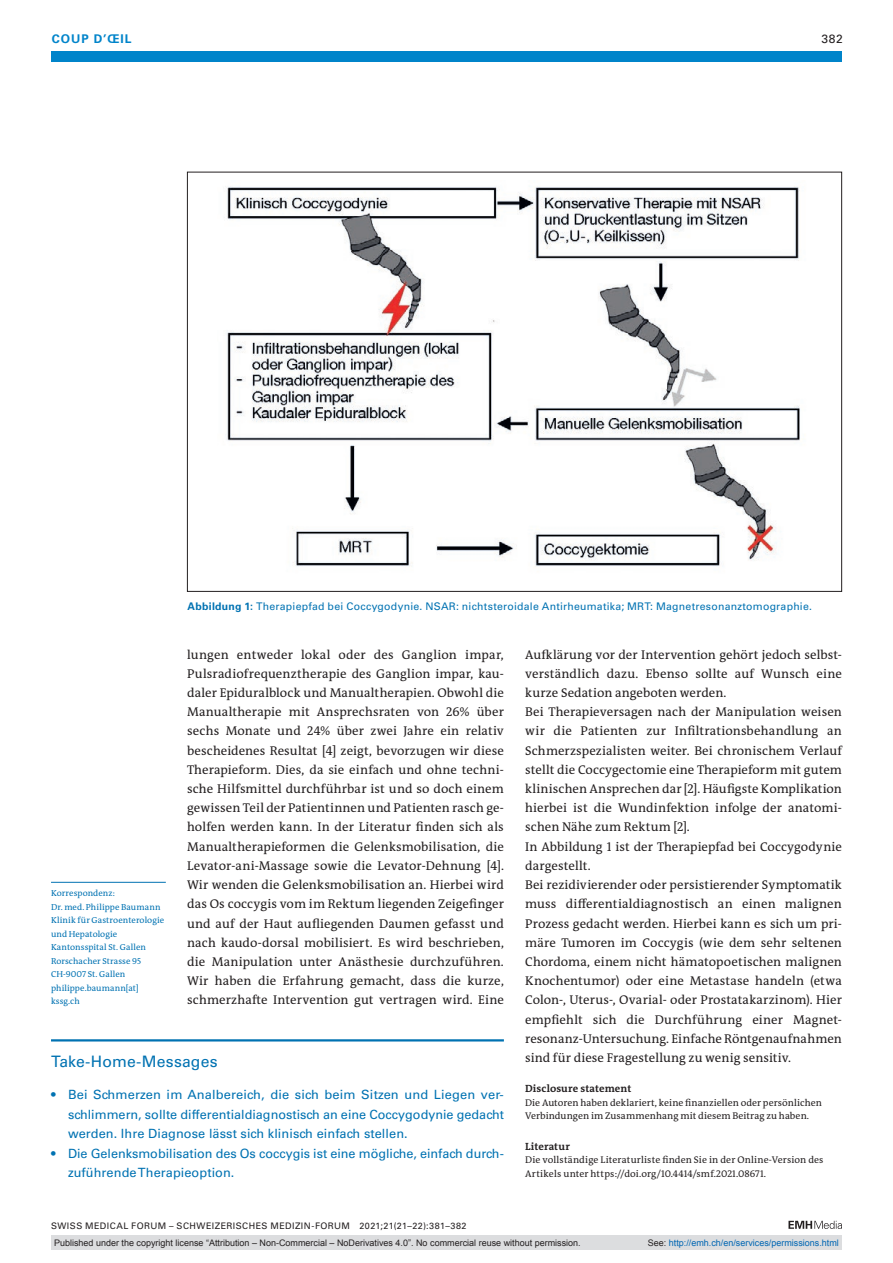
<style>
.page{position:relative;width:893px;height:1263px;background:#fff}
.page>*{position:absolute;margin:0;border:0;box-sizing:border-box;transform-origin:0 0}
.boxed-title-large{font:15.75px "Univers LT Std";letter-spacing:.005em;color:#0072b2}
.section-pn{font:12.75px/19.2px "The Antiqua B W5 Plain";letter-spacing:.005em;color:#231f20;text-align:justify}
.boxed-pi-large{font:12.75px/19.5px "Univers LT Std";letter-spacing:.005em;color:#0072b2;text-align:justify}
.ressort{font:700 12px "Univers LT Std";color:#0084ca}
.ressort-2{font:12px "Univers LT Std";color:#231f20}
.fig-caption{font:10.5px "Univers LT Std";letter-spacing:.02em;color:#0072b2}
.an-acknowledge-title{font:700 10.5px "The Antiqua B W7";letter-spacing:.01em;color:#231f20}
.online-ref-title{font:700 10.5px "The Antiqua B W7";letter-spacing:.015em;color:#231f20}
.online-ref{font:9.75px/13.5px "The Antiqua B W5 Plain";letter-spacing:.01em;color:#231f20}
.an-acknowledge{font:9.75px/13.5px "The Antiqua B W5 Plain";letter-spacing:.005em;color:#231f20}
.t1{font:9px "Arial";color:#231f20}
.t2{font:9px "Univers LT Std";letter-spacing:.05em;color:#231f20}
.t3{font:9px "Arial";color:#0066b3}
.author-address{font:8.7px/13.5px "The Antiqua B W5 Plain";letter-spacing:.01em;color:#0072b2}
.s1{font-weight:700}
.s2{color:#231f20}
</style>
<div class="page">
<div style="left:51px;top:51px;width:791px;height:11px;background:#0084ca"></div>
<svg style="left:788px;top:1221px;width:54px;height:8px"></svg>
<hr style="left:51px;top:1039px;width:453px;height:2px;background:#0072b2">
<img style="left:227px;top:186px;width:573px;height:380px">
<hr style="left:51px;top:882px;width:115px;height:1px;background:#0072b2">
<div style="left:51px;top:1235px;width:791px;height:15px;background:#dcdddf"></div>
<p class="ressort" style="left:52px;top:31px;width:11px">COUP</p>
<p class="ressort" style="left:94px;top:31px;width:33px">D’ŒIL</p>
<p class="ressort-2" style="left:821px;top:31px;width:23px">382</p>
<p class="fig-caption" style="left:188px;top:600px;width:626px"><span class="s1">ABBILDUNG 1:</span> Therapiepfad bei Coccygodynie. NSAR: nichtsteroidale Antirheumatika; MRT: Magnetresonanztomographie.</p>
<p class="section-pn" style="left:187px;top:645px;width:318px">lungen entweder lokal oder des Ganglion impar, Pulsradiofrequenztherapie des Ganglion impar, kau&shy;daler Epiduralblock und Manualtherapien. Obwohl die Manualtherapie mit Ansprechsraten von 26% über sechs Monate und 24% über zwei Jahre ein relativ bescheidenes Resultat [4] zeigt, bevorzugen wir diese Therapieform. Dies, da sie einfach und ohne techni&shy;sche Hilfsmittel durchführbar ist und so doch einem gewissen Teil der Patientinnen und Patienten rasch ge&shy;holfen werden kann. In der Literatur finden sich als Manualtherapieformen die Gelenksmobilisation, die Levator-ani-Massage sowie die Levator-Dehnung [4].<br>Wir wenden die Gelenksmobilisation an. Hierbei wird das Os coccygis vom im Rektum liegenden Zeigefinger und auf der Haut aufliegenden Daumen gefasst und nach kaudo-dorsal mobilisiert. Es wird beschrieben, die Manipulation unter Anästhesie durchzuführen.<br>Wir haben die Erfahrung gemacht, dass die kurze, schmerzhafte Intervention gut vertragen wird. Eine</p>
<p class="section-pn" style="left:525px;top:645px;width:318px">Aufklärung vor der Intervention gehört jedoch selbst&shy;verständlich dazu. Ebenso sollte auf Wunsch eine kurze Sedation angeboten werden.</p>
<p class="section-pn" style="left:525px;top:702px;width:318px">Bei Therapieversagen nach der Manipulation weisen wir die Patienten zur Infiltrationsbehandlung an Schmerzspezialisten weiter. Bei chronischem Verlauf stellt die Coccygectomie eine Therapieform mit gutem klinischen Ansprechen dar [2]. Häufigste Komplikation hierbei ist die Wundinfektion infolge der anatomi&shy;schen Nähe zum Rektum [2].</p>
<p class="section-pn" style="left:525px;top:837px;width:318px">In Abbildung 1 ist der Therapiepfad bei Coccygodynie dargestellt.</p>
<p class="section-pn" style="left:525px;top:875px;width:318px">Bei rezidivierender oder persistierender Symptomatik muss differentialdiagnostisch an einen malignen Prozess gedacht werden. Hierbei kann es sich um pri&shy;märe Tumoren im Coccygis (wie dem sehr seltenen Chordoma, einem nicht hämatopoetischen malignen Knochentumor) oder eine Metastase handeln (etwa Colon-, Uterus-, Ovarial- oder Prostatakarzinom). Hier empfiehlt sich die Durchführung einer Magnet&shy;resonanz-Untersuchung. Einfache Röntgenaufnahmen sind für diese Fragestellung zu wenig sensitiv.</p>
<p class="an-acknowledge-title" style="left:525px;top:1082px;width:108px">Disclosure statement</p>
<p class="an-acknowledge" style="left:525px;top:1096px;width:298px">Die Autoren haben deklariert, keine finanziellen oder persönlichen<br>Verbindungen im Zusammenhang mit diesem Beitrag zu haben.</p>
<p class="online-ref-title" style="left:525px;top:1140px;width:46px">Literatur</p>
<p class="online-ref" style="left:525px;top:1153px;width:300px">Die vollständige Literaturliste finden Sie in der Online-Version des<br>Artikels unter https://doi.org/10.4414/smf.2021.08671.</p>
<p class="author-address" style="left:51px;top:887px;width:115px">Korrespondenz:<br>Dr. med. Philippe Baumann<br>Klinik für Gastroenterologie und Hepatologie<br>Kantonsspital St. Gallen<br>Rorschacher Strasse 95<br>CH-9007 St. Gallen philippe.baumann[at] kssg.ch</p>
<p class="boxed-title-large" style="left:51px;top:1052px;width:168px">Take-Home-Messages</p>
<p class="boxed-pi-large" style="left:68px;top:1085px;width:437px;text-indent:-17px">• Bei Schmerzen im Analbereich, die sich beim Sitzen und Liegen ver&shy;schlimmern, sollte differentialdiagnostisch an eine Coccygodynie gedacht werden. Ihre Diagnose lässt sich klinisch einfach stellen.</p>
<p class="boxed-pi-large" style="left:68px;top:1143px;width:437px;text-indent:-17px">• Die Gelenksmobilisation des Os coccygis ist eine mögliche, einfach durch&shy;zuführende Therapieoption.</p>
<p class="t2" style="left:51px;top:1220px;width:417px">SWISS MEDICAL FORUM – SCHWEIZERISCHES MEDIZIN-FORUM 2021;21(21–22):381–382</p>
<p class="t1" style="left:54px;top:1237px;width:528px">Published under the copyright license “Attribution – Non-Commercial – NoDerivatives 4.0”. No commercial reuse without permission.</p>
<p class="t3" style="left:648px;top:1237px;width:193px"><span class="s2">See:</span> http://emh.ch/en/services/permissions.html</p>
</div>
